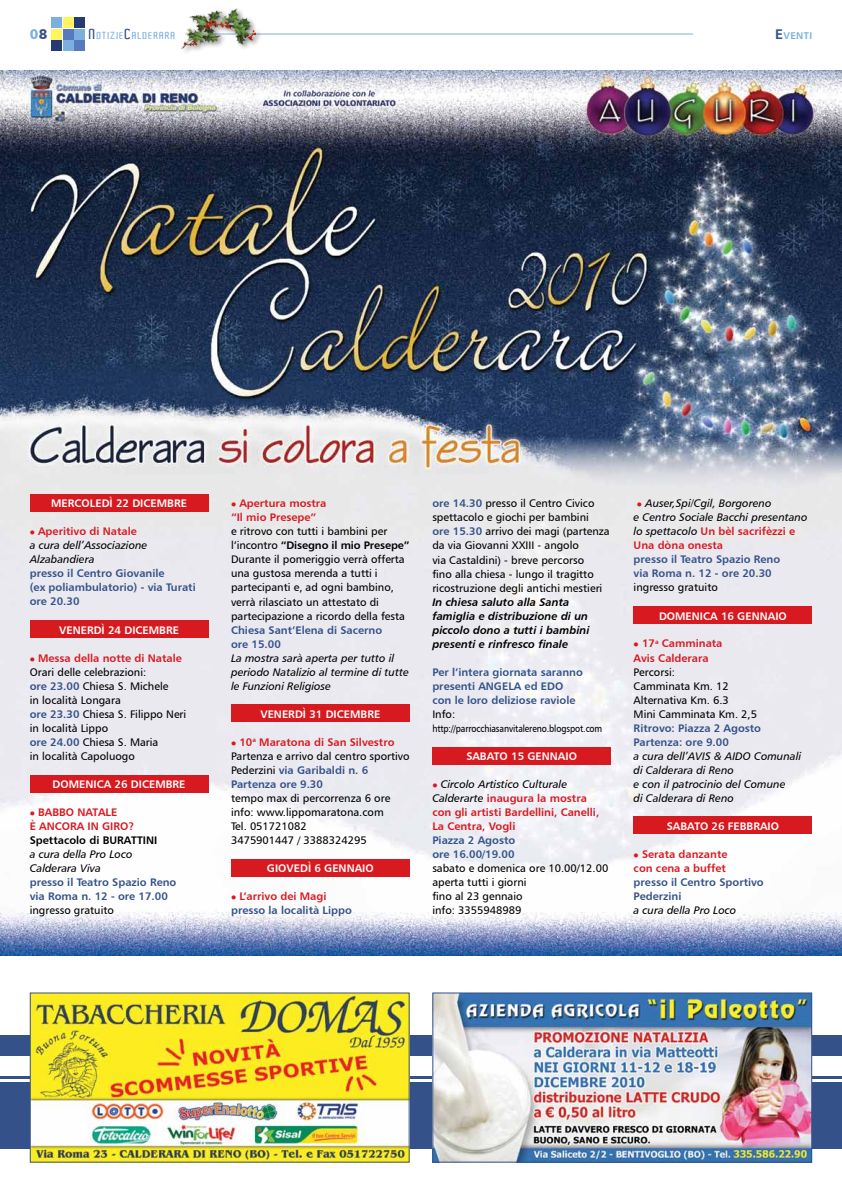
<style>
.page{position:relative;width:842px;height:1191px;background:#fff}
.page>*{position:absolute;margin:0;border:0;box-sizing:border-box;transform-origin:0 0}
.t1{font:14px "Humanist 777 BT Black B";color:#7bafde}
.t2{font:11px/14px "Humanist 777 BT Roman B";color:#000}
.t3{font:11px/14px "Humanist 777 BT Bold B";color:#345189}
.t4{font:11px/14px "Humanist 777 BT Italic B";color:#000}
.t5{font:11px/14px "Humanist 777 BT Bold B";color:#d71920}
.t6{font:11px "Humanist 777 BT Bold B";color:#fff}
.t7{font:11px/14px "Humanist 777 BT Bold Italic B";color:#000}
.t8{font:11px "Humanist 777 BT Bold B";color:#000}
.t9{font:10px "Humanist 777 BT Roman B";letter-spacing:-.01em;color:#000;scale:.87 1}
.t10{font:600 9.8px "Aldo";letter-spacing:.085em;color:#7bafde;scale:1.1 1}
.t11{font:9.8px "Humanist 777 BT Bold B";letter-spacing:.035em;color:#7bafde}
.s1{color:#345189}
.s2{font-size:14px;color:#345189}
.s3{font-family:"Humanist 777 BT Bold B";color:#345189}
.s4{font-family:"Humanist 777 BT Roman B"}
.s5{font-family:"Humanist 777 BT Roman B";color:#000}
.s6{color:#d71920}
.s7{font-family:"Humanist 777 BT Italic B";color:#000}
</style>
<div class="page">
<img style="left:0;top:71px;width:842px;height:884px">
<div style="left:0;top:1035px;width:842px;height:113px;background:#345189"></div>
<div style="left:0;top:1056px;width:842px;height:20px;background:#fff"></div>
<hr style="left:0;top:1079px;width:842px;height:2px;background:#fff">
<div style="left:74px;top:17px;width:11px;height:11px;background:#243a76"></div>
<div style="left:74px;top:29px;width:11px;height:10px;background:#7bafde"></div>
<div style="left:74px;top:40px;width:11px;height:11px;background:#587abc"></div>
<div style="left:63px;top:17px;width:10px;height:11px;background:#fff45f"></div>
<div style="left:63px;top:29px;width:10px;height:10px;background:#587abc"></div>
<div style="left:63px;top:40px;width:10px;height:11px;background:#7bafde"></div>
<div style="left:51px;top:17px;width:11px;height:11px;background:#7bafde"></div>
<div style="left:51px;top:29px;width:11px;height:10px;background:#fff45f"></div>
<div style="left:51px;top:40px;width:11px;height:11px;background:#243a76"></div>
<hr style="left:208px;top:34px;width:485px;height:1px;background:#7bafde">
<img style="left:32px;top:994px;width:376px;height:166px">
<img style="left:434px;top:994px;width:376px;height:166px">
<div style="left:432px;top:992px;width:380px;height:170px;border:1px solid #345189"></div>
<div style="left:30px;top:495px;width:178px;height:17px;background:#d71920"></div>
<div style="left:30px;top:620px;width:178px;height:17px;background:#d71920"></div>
<div style="left:30px;top:775px;width:178px;height:17px;background:#d71920"></div>
<div style="left:231px;top:859px;width:179px;height:17px;background:#d71920"></div>
<div style="left:432px;top:747px;width:179px;height:17px;background:#d71920"></div>
<div style="left:634px;top:607px;width:178px;height:17px;background:#d71920"></div>
<div style="left:634px;top:816px;width:178px;height:17px;background:#d71920"></div>
<div style="left:231px;top:704px;width:179px;height:17px;background:#d71920"></div>
<div style="left:180px;top:7px;width:82px;height:48px;background:#000;opacity:.4"></div>
<img style="left:181px;top:9px;width:74px;height:39px">
<p class="t1" style="left:30px;top:25px;width:19px">0<span class="s1">8</span></p>
<p class="t10" style="left:89px;top:30px;width:80px"><span class="s2">N</span>OTIZIE<span class="s2">C</span>ALDERARA</p>
<p class="t11" style="left:775px;top:29px;width:38px"><span class="s2">E</span>VENTI</p>
<p class="t6" style="left:51px;top:496px;width:101px">Mercoledì 22 dicemb</p>
<p class="t6" style="left:174px;top:496px;width:13px">re</p>
<p class="t5" style="left:30px;top:524px;width:109px">● Aperitivo di Natale</p>
<p class="t4" style="left:30px;top:538px;width:119px">a cura dell’Associazione<br>Alzabandiera</p>
<p class="t3" style="left:30px;top:566px;width:168px">presso il Centro Giovanile<br>(ex poliambulatorio) - via Turati ore 20.30</p>
<p class="t6" style="left:59px;top:622px;width:85px">Venerdì 24 dicemb</p>
<p class="t6" style="left:166px;top:622px;width:13px">re</p>
<p class="t5" style="left:30px;top:650px;width:154px">● Messa della notte di Natale</p>
<p class="t2" style="left:30px;top:664px;width:158px">Orari delle celebrazioni:<br><span class="s3">ore 23.00</span> Chiesa S. Michele<br>in località Longara<br><span class="s3">ore 23.30</span> Chiesa S. Filippo Neri in località Lippo<br><span class="s3">ore 24.00</span> Chiesa S. Maria<br>in località Capoluogo</p>
<p class="t6" style="left:53px;top:776px;width:98px">Domenica 26 dicemb</p>
<p class="t6" style="left:173px;top:776px;width:13px">re</p>
<p class="t5" style="left:30px;top:804px;width:24px">● Babb</p>
<p class="t5" style="left:30px;top:804px;width:106px;text-indent:36px">o Natale<br>è ancora in giro?</p>
<p class="t8" style="left:30px;top:832px;width:119px">Spettacolo di BURATTINI</p>
<p class="t4" style="left:30px;top:846px;width:104px">a cura della Pro Loco<br>Calderara Viva</p>
<p class="t3" style="left:30px;top:874px;width:148px">presso il Teatro Spazio Reno via Roma n. 12 - ore 17.00</p>
<p class="t2" style="left:30px;top:902px;width:86px">ingresso gratuito</p>
<p class="t5" style="left:231px;top:496px;width:97px">● Apertura mostra “I l mio Presepe”</p>
<p class="t2" style="left:231px;top:524px;width:158px">e ritrovo con tutti i bambini per</p>
<p class="t8" style="left:231px;top:538px;width:180px"><span class="s4">l’incontro</span> “Disegno il mio Presepe”</p>
<p class="t2" style="left:231px;top:552px;width:175px">Durante il pomeriggio verrà offerta una gustosa merenda a tutti i partecipanti e, ad ogni bambino, verrà rilasciato un attestato di partecipazione a ricordo della festa</p>
<p class="t3" style="left:231px;top:622px;width:153px">Chiesa Sant’Elena di Sacerno ore 15.00</p>
<p class="t4" style="left:231px;top:650px;width:179px">La mostra sarà aperta per tutto il periodo Natalizio al termine di tutte le Funzioni Religiose</p>
<p class="t6" style="left:260px;top:707px;width:85px">Venerdì 31 dicemb</p>
<p class="t6" style="left:367px;top:707px;width:13px">re</p>
<p class="t5" style="left:231px;top:734px;width:165px">● 10<sup>a</sup> Maratona di San Silvestro</p>
<p class="t2" style="left:231px;top:748px;width:180px">Partenza e arrivo dal centro sportivo</p>
<p class="t3" style="left:231px;top:762px;width:139px"><span class="s5">Pederzini</span> via Garibaldi n. 6<br>Partenza ore 9.30</p>
<p class="t2" style="left:231px;top:790px;width:161px">tempo max di percorrenza 6 ore info: www.lippomaratona.com<br>Tel. 051721082<br>3475901447 / 3388324295</p>
<p class="t6" style="left:267px;top:860px;width:108px">Giovedì 6 gennaio</p>
<p class="t3" style="left:231px;top:888px;width:122px"><span class="s6">● L’arrivo dei Magi </span>presso la località Lippo</p>
<p class="t2" style="left:432px;top:496px;width:179px"><span class="s3">ore 14.30</span> presso il Centro Civico spettacolo e giochi per bambini<br><span class="s3">ore 15.30</span> arrivo dei magi (partenza da via Giovanni XXIII - angolo<br>via Castaldini) - breve percorso<br>fino alla chiesa - lungo il tragitto ricostruzione degli antichi mestieri</p>
<p class="t7" style="left:432px;top:594px;width:159px">In chiesa saluto alla Santa famiglia e distribuzione di un piccolo dono a tutti i bambini presenti e rinfresco finale</p>
<p class="t3" style="left:432px;top:664px;width:152px">Per l’intera giornata saranno presenti ANGELA ed EDO<br>con le loro deliziose raviole</p>
<p class="t2" style="left:432px;top:706px;width:24px">Info:</p>
<p class="t9" style="left:432px;top:722px;width:197px">http://parrocchiasanvitalereno.blogspot.com</p>
<p class="t6" style="left:466px;top:748px;width:14px">Sabat</p>
<p class="t6" style="left:500px;top:748px;width:79px">o 15 gennaio</p>
<p class="t4" style="left:432px;top:776px;width:136px"><span class="s6">●</span> Circolo Artistico Culturale</p>
<p class="t5" style="left:432px;top:790px;width:168px"><span class="s7">Calderarte</span> inaugura la mostra con gli artisti Bardellini, Canelli,<br>La Centra, Vogli</p>
<p class="t3" style="left:432px;top:832px;width:84px">Piazza 2 Agosto ore 16.00/19.00</p>
<p class="t2" style="left:432px;top:860px;width:178px">sabato e domenica ore 10.00/12.00 aperta tutti i giorni<br>fino al 23 gennaio<br>info: 3355948989</p>
<p class="t4" style="left:634px;top:496px;width:175px"><span class="s6">●</span> Auser,Spi/Cgil, Borgoreno<br>e Centro Sociale Bacchi presentano</p>
<p class="t5" style="left:634px;top:524px;width:163px"><span class="s7">lo spettacolo</span> Un bèl sacrifèzzi e<br>Una dòna onesta</p>
<p class="t3" style="left:634px;top:552px;width:148px">presso il Teatro Spazio Reno via Roma n. 12 - ore 20.30</p>
<p class="t2" style="left:634px;top:580px;width:86px">ingresso gratuito</p>
<p class="t6" style="left:659px;top:608px;width:129px">Domenica 16 gennaio</p>
<p class="t5" style="left:634px;top:636px;width:90px">● 17<sup>a</sup> Camminata<br>Avis Calderara</p>
<p class="t2" style="left:634px;top:664px;width:125px">Percorsi:<br>Camminata Km. 12<br>Alternativa Km. 6.3<br>Mini Camminata Km. 2,5</p>
<p class="t3" style="left:634px;top:720px;width:129px">Ritrovo: Piazza 2 Agosto<br>Partenza: ore 9.00</p>
<p class="t4" style="left:634px;top:748px;width:169px">a cura dell’AVIS &amp; AIDO Comunali di Calderara di Reno<br>e con il patrocinio del Comune<br>di Calderara di Reno</p>
<p class="t6" style="left:667px;top:819px;width:14px">Sabat</p>
<p class="t6" style="left:700px;top:819px;width:80px">o 26 Febbraio</p>
<p class="t5" style="left:634px;top:846px;width:95px">● Serata danzante con cena a buffet</p>
<p class="t3" style="left:634px;top:874px;width:132px">presso il Centro Sportivo<br>Pederzini</p>
<p class="t4" style="left:634px;top:902px;width:104px">a cura della Pro Loco</p>
</div>
